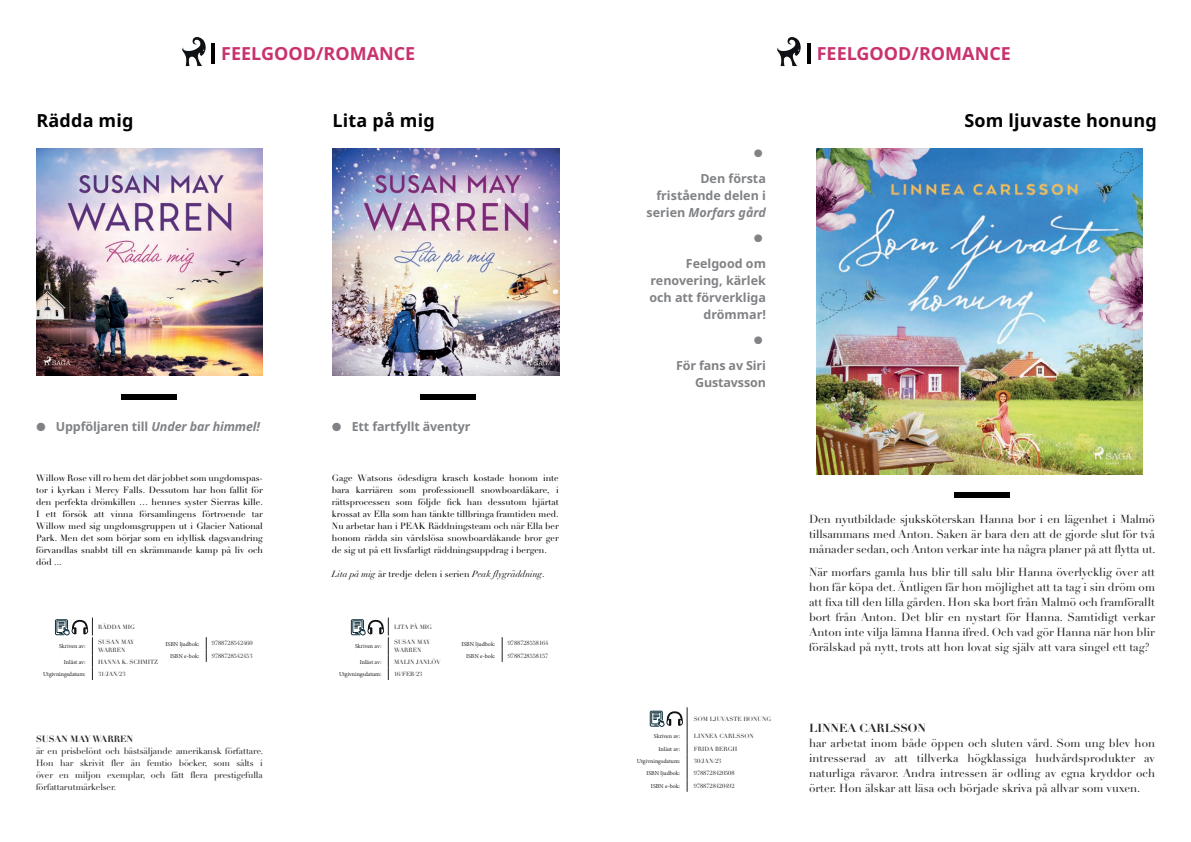
<style>
.page{position:relative;width:1191px;height:842px;background:#fff}
.page>*{position:absolute;margin:0;border:0;box-sizing:border-box;transform-origin:0 0}
.Ro_Re_S_14_T_10_Lef{font:700 18px "Noto Sans";letter-spacing:.01em;color:#000001}
.t1{font:700 18px "Noto Sans";color:#c9326f}
.t2{font:700 12.5px/17px "Noto Sans";color:#808285;text-align:right}
.t3{font:11.5px/15px "Didot LT Pro";color:#231f20;text-align:justify}
.t4{font:700 11.5px "Didot LT Pro";color:#231f20}
.t5{font:11.5px "Depot New";color:#808285}
.Ope_Re_S_9_L_14_Le_J{font:9px/12px "Didot LT Pro";color:#000001}
.t6{font:9px/12px "Didot LT Pro";letter-spacing:-.01em;color:#231f20;text-align:justify}
.Ope_Re_S_9_L_14_Le_J-2{font:italic 9px "Didot LT Pro";color:#000001}
.t7{font:700 9px "Didot LT Pro";letter-spacing:-.01em;color:#231f20}
.t8{font:6px/8px "Didot LT Pro";color:#231f20}
.t9{font:6px "Minion Pro";letter-spacing:-.005em;color:#231f20}
.s1{font-family:"Depot New";font-weight:400}
.s2{font-style:italic}
.s3{font-style:normal}
</style>
<div class="page">
<img style="left:36px;top:149px;width:227px;height:226px">
<img style="left:332px;top:149px;width:227px;height:226px">
<div style="left:122px;top:394px;width:55px;height:6px;background:#000"></div>
<div style="left:420px;top:394px;width:55px;height:6px;background:#000"></div>
<img style="left:816px;top:149px;width:326px;height:326px">
<div style="left:954px;top:492px;width:55px;height:6px;background:#000"></div>
<img style="left:182px;top:37px;width:24px;height:30px">
<hr style="left:212px;top:44px;width:3px;height:20px;background:#000">
<img style="left:777px;top:37px;width:24px;height:30px">
<hr style="left:807px;top:44px;width:3px;height:20px;background:#000">
<svg style="left:206px;top:637px;width:1px;height:25px"></svg>
<svg style="left:55px;top:617px;width:38px;height:63px"></svg>
<svg style="left:501px;top:637px;width:1px;height:25px"></svg>
<svg style="left:351px;top:617px;width:38px;height:63px"></svg>
<svg style="left:650px;top:707px;width:37px;height:85px"></svg>
<h1 class="t1" style="left:221px;top:40px;width:196px">FEELGOOD/ROMANCE</h1>
<h1 class="t1" style="left:816px;top:40px;width:196px">FEELGOOD/ROMANCE</h1>
<p class="Ro_Re_S_14_T_10_Lef" style="left:36px;top:108px;width:99px">Rädda mig</p>
<p class="Ro_Re_S_14_T_10_Lef" style="left:332px;top:108px;width:104px">Lita på mig</p>
<p class="t2" style="left:36px;top:418px;width:225px"><span class="s1">●</span> Uppföljaren till <span class="s2">Under bar himmel!</span></p>
<p class="t2" style="left:332px;top:418px;width:140px"><span class="s1">●</span> Ett fartfyllt äventyr</p>
<p class="Ope_Re_S_9_L_14_Le_J" style="left:36px;top:472px;width:228px">Willow Rose vill ro hem det där jobbet som ungdomspas&shy;tor i kyrkan i Mercy Falls. Dessutom har hon fallit för den perfekta drömkillen … hennes syster Sierras kille.<br>I ett försök att vinna församlingens förtroende tar Willow med sig ungdomsgruppen ut i Glacier National Park. Men det som börjar som en idyllisk dagsvandring förvandlas snabbt till en skrämmande kamp på liv och död ...</p>
<p class="Ope_Re_S_9_L_14_Le_J" style="left:332px;top:472px;width:228px;text-align:justify">Gage Watsons ödesdigra krasch kostade honom inte bara karriären som professionell snowboardåkare, i rättsprocessen som följde fick han dessutom hjärtat krossat av Ella som han tänkte tillbringa framtiden med.<br>Nu arbetar han i PEAK Räddningsteam och när Ella ber honom rädda sin vårdslösa snowboardåkande bror ger de sig ut på ett livsfarligt räddningsuppdrag i bergen.</p>
<p class="Ope_Re_S_9_L_14_Le_J-2" style="left:332px;top:568px;width:214px">Lita på mig <span class="s3">är tredje delen i serien</span> Peak flygräddning<span class="s3">.</span></p>
<p class="t8" style="left:98px;top:623px;width:38px">RÄDDA MIG</p>
<p class="t8" style="left:394px;top:623px;width:39px">LITA PÅ MIG</p>
<p class="t9" style="left:59px;top:642px;width:28px">Skriven av:</p>
<p class="t8" style="left:98px;top:638px;width:38px">SUSAN MAY<br>WARREN</p>
<p class="t9" style="left:64px;top:658px;width:23px">Inläst av:</p>
<p class="t8" style="left:98px;top:658px;width:61px">HANNA K. SCHMITZ</p>
<p class="t9" style="left:43px;top:670px;width:44px">Utgivningsdatum:</p>
<p class="t8" style="left:98px;top:670px;width:29px">31/JAN/23</p>
<p class="t9" style="left:166px;top:639px;width:35px">ISBN ljudbok:</p>
<p class="t8" style="left:212px;top:639px;width:42px">9788728542460</p>
<p class="t9" style="left:170px;top:652px;width:31px">ISBN e-bok:</p>
<p class="t8" style="left:212px;top:652px;width:42px">9788728542453</p>
<p class="t9" style="left:355px;top:642px;width:28px">Skriven av:</p>
<p class="t8" style="left:394px;top:638px;width:38px">SUSAN MAY<br>WARREN</p>
<p class="t9" style="left:360px;top:658px;width:23px">Inläst av:</p>
<p class="t8" style="left:394px;top:658px;width:48px">MALIN JANLÖV</p>
<p class="t9" style="left:339px;top:670px;width:44px">Utgivningsdatum:</p>
<p class="t8" style="left:394px;top:670px;width:30px">16/FEB/23</p>
<p class="t9" style="left:461px;top:639px;width:35px">ISBN ljudbok:</p>
<p class="t8" style="left:508px;top:639px;width:42px">9788728558164</p>
<p class="t9" style="left:466px;top:652px;width:31px">ISBN e-bok:</p>
<p class="t8" style="left:508px;top:652px;width:42px">9788728558157</p>
<p class="t7" style="left:36px;top:733px;width:99px">SUSAN MAY WARREN</p>
<p class="t6" style="left:36px;top:745px;width:229px">är en prisbelönt och bästsäljande amerikansk författare.<br>Hon har skrivit fler än femtio böcker, som sålts i över en miljon exemplar, och fått flera prestigefulla författarutmärkelser.</p>
<p class="t5" style="left:753px;top:146px;width:10px">●</p>
<p class="t2" style="left:646px;top:170px;width:121px">Den första fristående delen i serien <span class="s2">Morfars gård</span></p>
<p class="t5" style="left:753px;top:231px;width:10px">●</p>
<p class="t2" style="left:649px;top:255px;width:118px">Feelgood om renovering, kärlek och att förverkliga drömmar!</p>
<p class="t5" style="left:753px;top:333px;width:10px">●</p>
<p class="t2" style="left:676px;top:357px;width:91px">För fans av Siri<br>Gustavsson</p>
<p class="Ro_Re_S_14_T_10_Lef" style="left:964px;top:108px;width:194px">Som ljuvaste honung</p>
<p class="t8" style="left:694px;top:715px;width:79px">SOM LJUVASTE HONUNG</p>
<p class="t9" style="left:654px;top:732px;width:28px">Skriven av:</p>
<p class="t8" style="left:694px;top:732px;width:61px">LINNEA CARLSSON</p>
<p class="t9" style="left:658px;top:745px;width:23px">Inläst av:</p>
<p class="t8" style="left:694px;top:745px;width:45px">FRIDA BERGH</p>
<p class="t9" style="left:637px;top:757px;width:45px">Utgivningsdatum:</p>
<p class="t8" style="left:694px;top:757px;width:29px">30/JAN/23</p>
<p class="t9" style="left:646px;top:769px;width:35px">ISBN ljudbok:</p>
<p class="t8" style="left:694px;top:769px;width:42px">9788728420508</p>
<p class="t9" style="left:651px;top:782px;width:31px">ISBN e-bok:</p>
<p class="t8" style="left:694px;top:782px;width:42px">9788728420492</p>
<p class="t3" style="left:809px;top:512px;width:348px">Den nyutbildade sjuksköterskan Hanna bor i en lägenhet i Malmö tillsammans med Anton. Saken är bara den att de gjorde slut för två månader sedan, och Anton verkar inte ha några planer på att flytta ut.</p>
<p class="t3" style="left:809px;top:565px;width:347px">När morfars gamla hus blir till salu blir Hanna överlycklig över att hon får köpa det. Äntligen får hon möjlighet att ta tag i sin dröm om att fixa till den lilla gården. Hon ska bort från Malmö och framförallt bort från Anton. Det blir en nystart för Hanna. Samtidigt verkar Anton inte vilja lämna Hanna ifred. Och vad gör Hanna när hon blir förälskad på nytt, trots att hon lovat sig själv att vara singel ett tag?</p>
<p class="t4" style="left:809px;top:721px;width:118px">LINNEA CARLSSON</p>
<p class="t3" style="left:809px;top:735px;width:347px">har arbetat inom både öppen och sluten vård. Som ung blev hon intresserad av att tillverka högklassiga hudvårdsprodukter av naturliga råvaror. Andra intressen är odling av egna kryddor och örter. Hon älskar att läsa och började skriva på allvar som vuxen.</p>
</div>
